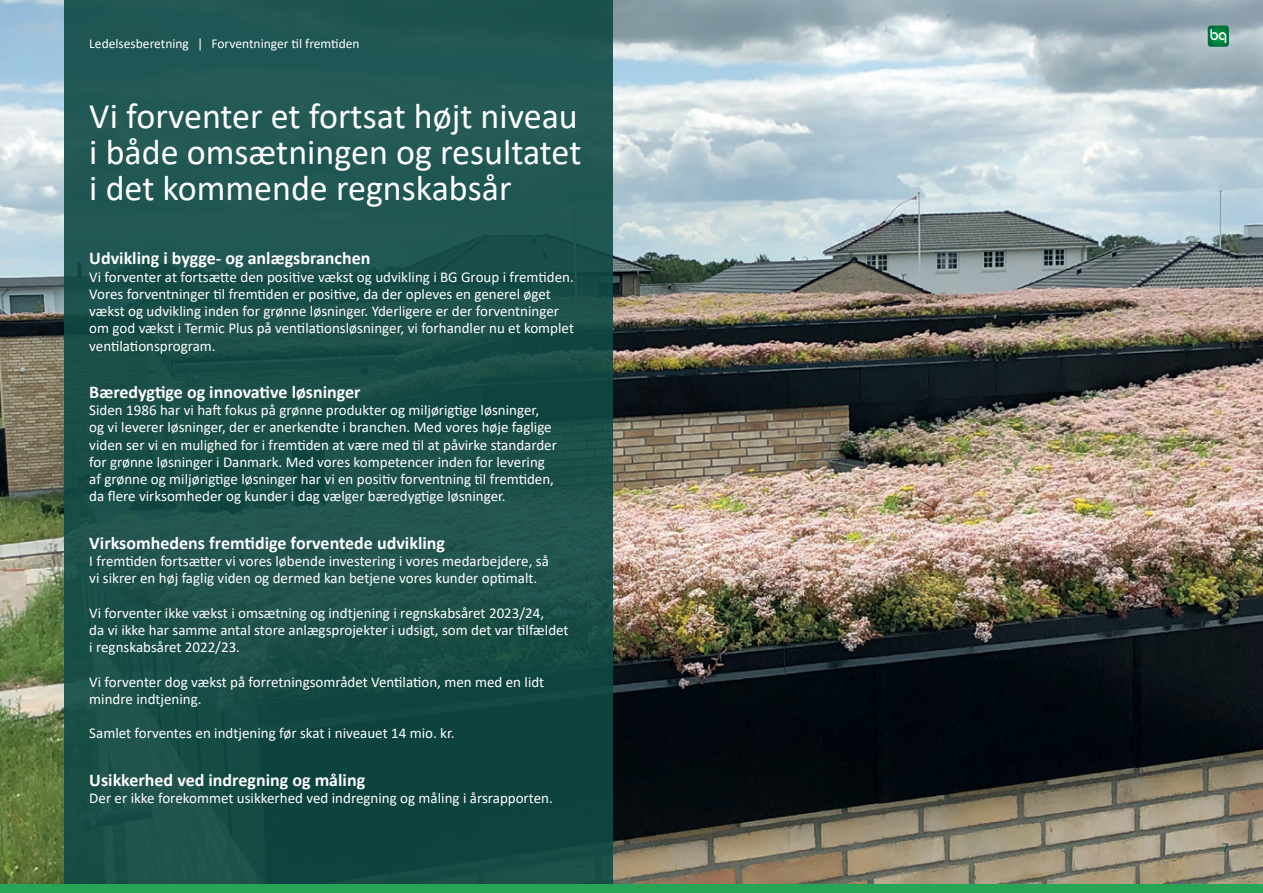
<style>
.page{position:relative;width:1263px;height:893px;background:#fff}
.page>*{position:absolute;margin:0;border:0;box-sizing:border-box;transform-origin:0 0}
.t1{font:36px "Calibri";color:#fff}
.t2{font:700 18px "Calibri";color:#fff}
.t3{font:15px "Calibri";color:#fff}
.t4{font:13.5px "Calibri";color:#fff}
.t5{font:13.5px "Calibri";color:#0f4a45}
</style>
<div class="page">
<img style="left:0;top:0;width:1263px;height:884px">
<div style="left:64px;top:0;width:548px;height:893px;background:linear-gradient(to right,#1d524d,#194e49)"></div>
<div style="left:0;top:884px;width:1263px;height:9px;background:#28a456"></div>
<svg style="left:1208px;top:26px;width:21px;height:21px"></svg>
<p class="t4" style="left:89px;top:35px;width:272px">Ledelsesberetning | Forventninger til fremtiden</p>
<p class="t1" style="left:89px;top:91px;width:490px">Vi forventer et fortsat højt niveau</p>
<p class="t1" style="left:89px;top:127px;width:494px">i både omsætningen og resultatet</p>
<p class="t1" style="left:89px;top:163px;width:424px">i det kommende regnskabsår</p>
<p class="t2" style="left:89px;top:246px;width:283px">Udvikling i bygge- og anlægsbranchen</p>
<p class="t3" style="left:89px;top:266px;width:486px">Vi forventer at fortsætte den positive vækst og udvikling i BG Group i fremtiden.</p>
<p class="t3" style="left:89px;top:283px;width:463px">Vores forventninger til fremtiden er positive, da der opleves en generel øget</p>
<p class="t3" style="left:89px;top:301px;width:471px">vækst og udvikling inden for grønne løsninger. Yderligere er der forventninger</p>
<p class="t3" style="left:89px;top:318px;width:486px">om god vækst i Termic Plus på ventilationsløsninger, vi forhandler nu et komplet</p>
<p class="t3" style="left:89px;top:335px;width:128px">ventilationsprogram.</p>
<p class="t2" style="left:89px;top:379px;width:273px">Bæredygtige og innovative løsninger</p>
<p class="t3" style="left:89px;top:400px;width:451px">Siden 1986 har vi haft fokus på grønne produkter og miljørigtige løsninger,</p>
<p class="t3" style="left:89px;top:417px;width:464px">og vi leverer løsninger, der er anerkendte i branchen. Med vores høje faglige</p>
<p class="t3" style="left:89px;top:434px;width:469px">viden ser vi en mulighed for i fremtiden at være med til at påvirke standarder</p>
<p class="t3" style="left:89px;top:451px;width:457px">for grønne løsninger i Danmark. Med vores kompetencer inden for levering</p>
<p class="t3" style="left:89px;top:469px;width:466px">af grønne og miljørigtige løsninger har vi en positiv forventning til fremtiden,</p>
<p class="t3" style="left:89px;top:486px;width:418px">da flere virksomheder og kunder i dag vælger bæredygtige løsninger.</p>
<p class="t2" style="left:89px;top:530px;width:357px">Virksomhedens fremtidige forventede udvikling</p>
<p class="t3" style="left:89px;top:550px;width:461px">I fremtiden fortsætter vi vores løbende investering i vores medarbejdere, så</p>
<p class="t3" style="left:89px;top:568px;width:449px">vi sikrer en høj faglig viden og dermed kan betjene vores kunder optimalt.</p>
<p class="t3" style="left:89px;top:602px;width:456px">Vi forventer ikke vækst i omsætning og indtjening i regnskabsåret 2023/24,</p>
<p class="t3" style="left:89px;top:619px;width:481px">da vi ikke har samme antal store anlægsprojekter i udsigt, som det var tilfældet</p>
<p class="t3" style="left:89px;top:637px;width:152px">i regnskabsåret 2022/23.</p>
<p class="t3" style="left:89px;top:671px;width:456px">Vi forventer dog vækst på forretningsområdet Ventilation, men med en lidt</p>
<p class="t3" style="left:89px;top:688px;width:114px">mindre indtjening.</p>
<p class="t3" style="left:89px;top:723px;width:367px">Samlet forventes en indtjening før skat i niveauet 14 mio. kr.</p>
<p class="t2" style="left:89px;top:767px;width:277px">Usikkerhed ved indregning og måling</p>
<p class="t3" style="left:89px;top:787px;width:465px">Der er ikke forekommet usikkerhed ved indregning og måling i årsrapporten.</p>
<p class="t5" style="left:1222px;top:838px;width:8px">7</p>
</div>
